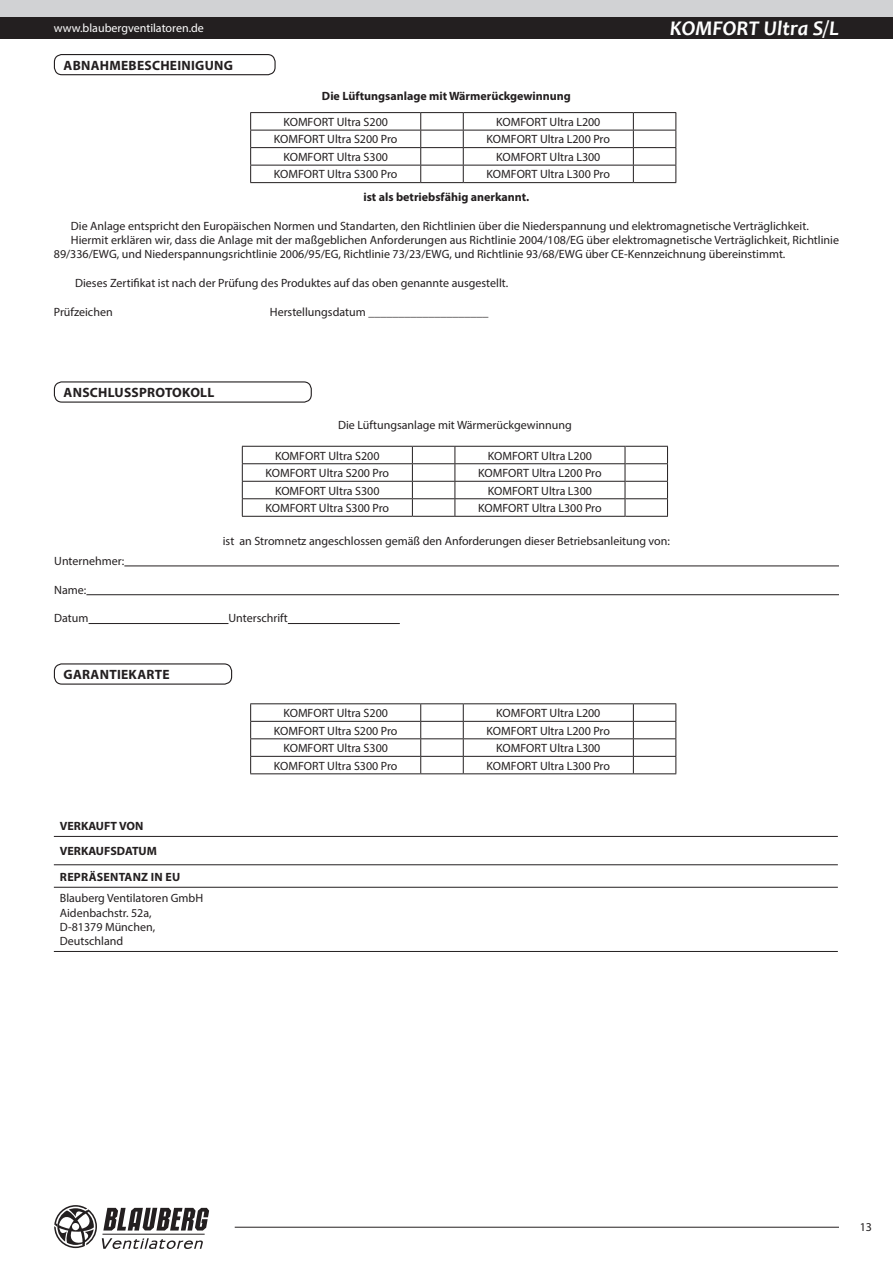
<style>
.page{position:relative;width:893px;height:1263px;background:#fff}
.page>*{position:absolute;margin:0;border:0;box-sizing:border-box;transform-origin:0 0}
.t1{font:italic 700 21px "Candara";color:#fff}
.t2{font:700 13.5px "Myriad Pro";letter-spacing:.02em;color:#231f20}
.t3{font:12px/14.4px "Myriad Pro";color:#231f20}
.t4{font:700 12px/25px "Myriad Pro";color:#231f20}
.t5{font:12px "Myriad Pro";color:#fff}
</style>
<div class="page">
<div style="left:0;top:0;width:893px;height:17px;background:#d1d2d4"></div>
<div style="left:0;top:17px;width:893px;height:21px;background:#231f20"></div>
<svg style="left:54px;top:1205px;width:155px;height:44px"></svg>
<hr style="left:235px;top:1227px;width:604px;height:1px;background:#231f20">
<hr style="left:124px;top:566px;width:715px;height:1px;background:#231f20">
<hr style="left:86px;top:594px;width:753px;height:1px;background:#231f20">
<hr style="left:89px;top:623px;width:139px;height:1px;background:#231f20">
<hr style="left:288px;top:623px;width:112px;height:1px;background:#231f20">
<hr style="left:242px;top:516px;width:170px;height:1px;background:#231f20">
<hr style="left:412px;top:516px;width:43px;height:1px;background:#231f20">
<hr style="left:455px;top:516px;width:170px;height:1px;background:#231f20">
<svg style="left:242px;top:446px;width:426px;height:70px"></svg>
<hr style="left:625px;top:516px;width:43px;height:1px;background:#231f20">
<hr style="left:54px;top:864px;width:784px;height:1px;background:#231f20">
<hr style="left:54px;top:887px;width:784px;height:1px;background:#231f20">
<hr style="left:54px;top:951px;width:784px;height:1px;background:#231f20">
<hr style="left:54px;top:836px;width:784px;height:1px;background:#231f20">
<div style="left:54px;top:54px;width:222px;height:21px;border:1px solid #231f20;border-radius:8px"></div>
<div style="left:54px;top:381px;width:258px;height:22px;border:1px solid #231f20;border-radius:8px"></div>
<div style="left:54px;top:663px;width:178px;height:22px;border:1px solid #231f20;border-radius:8px"></div>
<hr style="left:250px;top:112px;width:171px;height:1px;background:#231f20">
<hr style="left:421px;top:112px;width:42px;height:1px;background:#231f20">
<hr style="left:463px;top:112px;width:170px;height:1px;background:#231f20">
<hr style="left:633px;top:112px;width:43px;height:1px;background:#231f20">
<svg style="left:250px;top:113px;width:426px;height:69px"></svg>
<hr style="left:250px;top:182px;width:171px;height:1px;background:#231f20">
<hr style="left:421px;top:182px;width:42px;height:1px;background:#231f20">
<hr style="left:463px;top:182px;width:170px;height:1px;background:#231f20">
<hr style="left:633px;top:182px;width:43px;height:1px;background:#231f20">
<hr style="left:250px;top:703px;width:171px;height:1px;background:#231f20">
<hr style="left:421px;top:703px;width:42px;height:1px;background:#231f20">
<hr style="left:463px;top:703px;width:171px;height:1px;background:#231f20">
<hr style="left:634px;top:703px;width:42px;height:1px;background:#231f20">
<svg style="left:250px;top:704px;width:426px;height:70px"></svg>
<hr style="left:634px;top:773px;width:42px;height:1px;background:#231f20">
<p class="t5" style="left:54px;top:21px;width:152px">www.blaubergventilatoren.de</p>
<p class="t2" style="left:64px;top:56px;width:171px">ABNAHMEBESCHEINIGUNG</p>
<p class="t4" style="left:322px;top:83px;width:250px">Die Lüftungsanlage mit Wärmerückgewinnung</p>
<p class="t3" style="left:283px;top:114px;width:106px">KOMFORT Ultra S200</p>
<p class="t3" style="left:496px;top:114px;width:106px">KOMFORT Ultra L200</p>
<p class="t3" style="left:274px;top:132px;width:125px">KOMFORT Ultra S200 Pro</p>
<p class="t3" style="left:487px;top:132px;width:125px">KOMFORT Ultra L200 Pro</p>
<p class="t3" style="left:283px;top:149px;width:106px">KOMFORT Ultra S300</p>
<p class="t3" style="left:496px;top:149px;width:106px">KOMFORT Ultra L300</p>
<p class="t3" style="left:274px;top:167px;width:125px">KOMFORT Ultra S300 Pro</p>
<p class="t3" style="left:487px;top:167px;width:125px">KOMFORT Ultra L300 Pro</p>
<h1 class="t1" style="left:670px;top:15px;width:171px">KOMFORT Ultra S/L</h1>
<p class="t4" style="left:363px;top:184px;width:167px">ist als betriebsfähig anerkannt.</p>
<p class="t3" style="left:71px;top:218px;width:739px">Die Anlage entspricht den Europäischen Normen und Standarten, den Richtlinien über die Niederspannung und elektromagnetische Verträglichkeit.</p>
<p class="t3" style="left:71px;top:233px;width:770px">Hiermit erklären wir, dass die Anlage mit der maßgeblichen Anforderungen aus Richtlinie 2004/108/EG über elektromagnetische Verträglichkeit, Richtlinie</p>
<p class="t3" style="left:54px;top:247px;width:733px">89/336/EWG, und Niederspannungsrichtlinie 2006/95/EG, Richtlinie 73/23/EWG, und Richtlinie 93/68/EWG über CE-Kennzeichnung übereinstimmt.</p>
<p class="t3" style="left:75px;top:276px;width:435px">Dieses Zertifikat ist nach der Prüfung des Produktes auf das oben genannte ausgestellt.</p>
<p class="t3" style="left:54px;top:305px;width:60px">Prüfzeichen</p>
<p class="t3" style="left:270px;top:305px;width:220px">Herstellungsdatum ____________________</p>
<p class="t2" style="left:64px;top:384px;width:152px">ANSCHLUSSPROTOKOLL</p>
<p class="t3" style="left:338px;top:418px;width:235px">Die Lüftungsanlage mit Wärmerückgewinnung</p>
<p class="t3" style="left:275px;top:448px;width:106px">KOMFORT Ultra S200</p>
<p class="t3" style="left:488px;top:448px;width:106px">KOMFORT Ultra L200</p>
<p class="t3" style="left:265px;top:466px;width:125px">KOMFORT Ultra S200 Pro</p>
<p class="t3" style="left:478px;top:466px;width:125px">KOMFORT Ultra L200 Pro</p>
<p class="t3" style="left:275px;top:483px;width:106px">KOMFORT Ultra S300</p>
<p class="t3" style="left:488px;top:483px;width:106px">KOMFORT Ultra L300</p>
<p class="t3" style="left:265px;top:501px;width:125px">KOMFORT Ultra S300 Pro</p>
<p class="t3" style="left:478px;top:501px;width:125px">KOMFORT Ultra L300 Pro</p>
<p class="t3" style="left:223px;top:534px;width:449px">ist an Stromnetz angeschlossen gemäß den Anforderungen dieser Betriebsanleitung von:</p>
<p class="t3" style="left:54px;top:553px;width:72px">Unternehmer:</p>
<p class="t3" style="left:54px;top:582px;width:34px">Name:</p>
<p class="t3" style="left:54px;top:611px;width:36px">Datum</p>
<p class="t3" style="left:228px;top:611px;width:61px">Unterschrift</p>
<p class="t2" style="left:64px;top:666px;width:107px">GARANTIEKARTE</p>
<p class="t4" style="left:60px;top:813px;width:122px">VERKAUFT VON<br>VERKAUFSDATUM<br>REPRÄSENTANZ IN EU</p>
<p class="t3" style="left:60px;top:891px;width:145px">Blauberg Ventilatoren GmbH<br>Aidenbachstr. 52a,<br>D-81379 München,<br>Deutschland</p>
<p class="t3" style="left:283px;top:706px;width:106px">KOMFORT Ultra S200</p>
<p class="t3" style="left:496px;top:706px;width:106px">KOMFORT Ultra L200</p>
<p class="t3" style="left:274px;top:723px;width:125px">KOMFORT Ultra S200 Pro</p>
<p class="t3" style="left:487px;top:723px;width:125px">KOMFORT Ultra L200 Pro</p>
<p class="t3" style="left:283px;top:741px;width:106px">KOMFORT Ultra S300</p>
<p class="t3" style="left:496px;top:741px;width:106px">KOMFORT Ultra L300</p>
<p class="t3" style="left:274px;top:758px;width:125px">KOMFORT Ultra S300 Pro</p>
<p class="t3" style="left:487px;top:758px;width:125px">KOMFORT Ultra L300 Pro</p>
<p class="t3" style="left:860px;top:1220px;width:14px">13</p>
</div>
